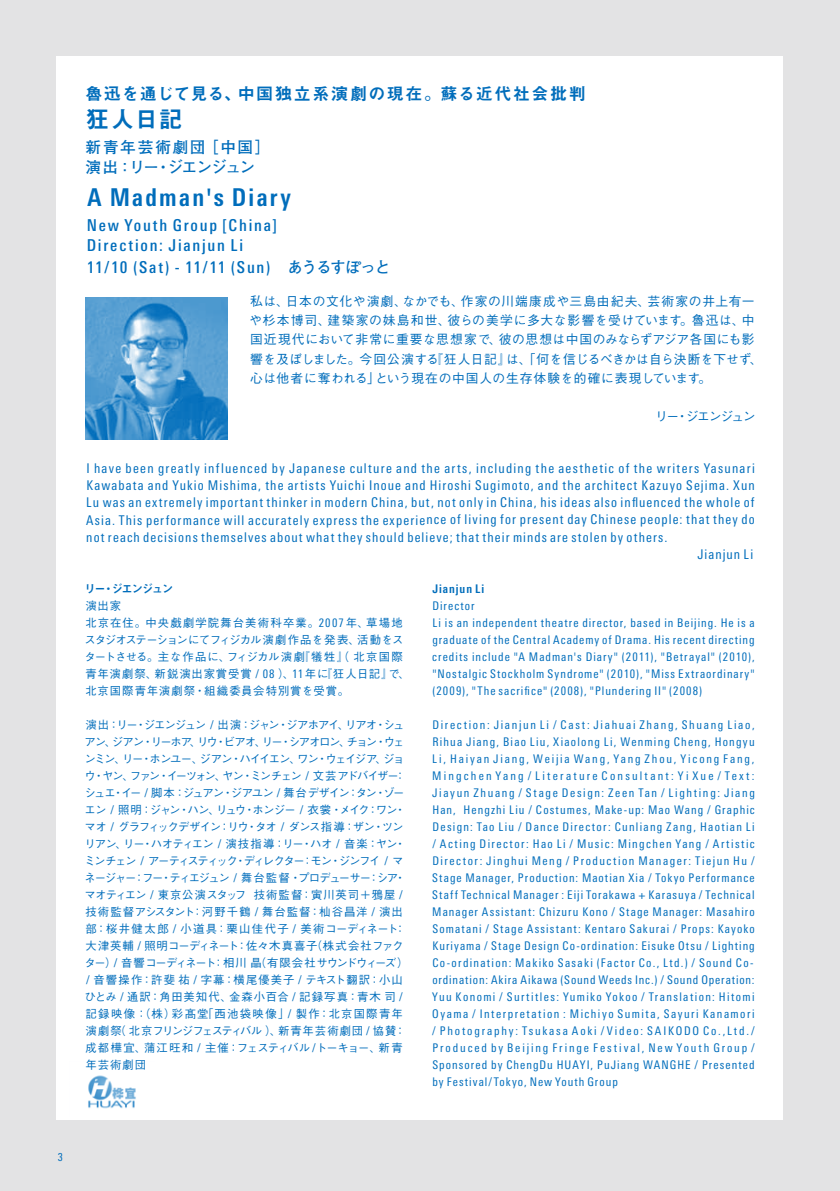
<style>
.page{position:relative;width:840px;height:1191px;background:#fff}
.page>*{position:absolute;margin:0;border:0;box-sizing:border-box;transform-origin:0 0}
.t1{font:700 condensed 24.6px "LT Univers";letter-spacing:.095em;color:#006dbb}
.t2{font:23.4px "Midashi Go Pro MB31";color:#006dbb}
.t3{font:17px "Midashi Go Pro MB31";letter-spacing:.085em;color:#006dbb}
.t4{font:500 condensed 16.4px/19.8px "LT Univers";letter-spacing:.11em;color:#006dbb}
.t5{font:500 condensed 16.4px "LT Univers";letter-spacing:.09em;color:#006dbb}
.t6{font:700 15.6px/19.8px "Futo Go B101 Pro";letter-spacing:.09em;color:#006dbb}
.t7{font:condensed 13.4px "LT Univers";letter-spacing:.085em;color:#006dbb}
.t8{font:500 12.8px/19.2px "Gothic BBB Pro";letter-spacing:.045em;color:#006dbb}
.t9{font:500 12.8px "Gothic BBB Pro";letter-spacing:-.115em;color:#006dbb}
.t10{font:condensed 12px/17px "LT Univers";letter-spacing:.085em;color:#006dbb}
.t11{font:700 condensed 12px "LT Univers";letter-spacing:.08em;color:#006dbb}
.t12{font:500 11.4px/17px "Gothic BBB Pro";letter-spacing:-.07em;color:#006dbb}
.t13{font:500 11.4px/17px "Gothic BBB Pro";letter-spacing:.075em;color:#006dbb}
.t14{font:11.4px "Midashi Go Pro MB31";letter-spacing:-.115em;color:#006dbb}
.t15{font:condensed 11.2px "LT Univers";color:#006dbb}
.s1{font-family:"Futo Go B101 Pro";font-weight:700;font-stretch:normal;font-size:15.6px}
.s2{font-family:"LT Univers";font-weight:400;font-stretch:condensed;font-size:12px}
</style>
<div class="page">
<div style="left:0;top:0;width:839px;height:1191px;background:linear-gradient(to right,#e4e4e4,#e4e4e4)"></div>
<div style="left:57px;top:57px;width:725px;height:1063px;background:#fff"></div>
<img style="left:88px;top:1075px;width:48px;height:34px">
<img style="left:85px;top:298px;width:142px;height:141px">
<h3 class="t3" style="left:85px;top:80px;width:501px">魯迅を通じて見る、中国独立系演劇の現在。蘇る近代社会批判</h3>
<h2 class="t2" style="left:86px;top:101px;width:98px">狂人日記</h2>
<p class="t6" style="left:85px;top:136px;width:186px">新青年芸術劇団［中国］演出：リー・ジエンジュン</p>
<h1 class="t1" style="left:87px;top:182px;width:205px">A Madman's Diary</h1>
<h3 class="t4" style="left:87px;top:215px;width:191px">New Youth Group [China]<br>Direction: Jianjun Li</h3>
<h3 class="t5" style="left:87px;top:258px;width:305px">11/10 (Sat) - 11/11 (Sun) <span class="s1">あうるすぽっと</span></h3>
<p class="t8" style="left:249px;top:290px;width:514px">私は、日本の文化や演劇、なかでも、作家の川端康成や三島由紀夫、芸術家の井上有一や杉本博司、建築家の妹島和世、彼らの美学に多大な影響を受けています。魯迅は、中国近現代において非常に重要な思想家で、彼の思想は中国のみならずアジア各国にも影響を及ぼしました。今回公演する『狂人日記』は、「何を信じるべきかは自ら決断を下せず、心は他者に奪われる」という現在の中国人の生存体験を的確に表現しています。</p>
<p class="t9" style="left:655px;top:406px;width:102px">リー・ジエンジュン</p>
<p class="t7" style="left:86px;top:461px;width:669px">I have been greatly influenced by Japanese culture and the arts, including the aesthetic of the writers Yasunari</p>
<p class="t7" style="left:86px;top:478px;width:669px">Kawabata and Yukio Mishima, the artists Yuichi Inoue and Hiroshi Sugimoto, and the architect Kazuyo Sejima. Xun</p>
<p class="t7" style="left:86px;top:495px;width:669px">Lu was an extremely important thinker in modern China, but, not only in China, his ideas also influenced the whole of</p>
<p class="t7" style="left:86px;top:512px;width:669px">Asia. This performance will accurately express the experience of living for present day Chinese people: that they do</p>
<p class="t7" style="left:86px;top:529px;width:582px">not reach decisions themselves about what they should believe; that their minds are stolen by others.</p>
<p class="t7" style="left:697px;top:546px;width:57px">Jianjun Li</p>
<p class="t14" style="left:84px;top:579px;width:90px">リー・ジエンジュン</p>
<p class="t13" style="left:84px;top:595px;width:326px">演出家<br>北京在住。中央戯劇学院舞台美術科卒業。<span class="s2">2007</span>年、草場地スタジオステーションにてフィジカル演劇作品を発表、活動をスタートさせる。主な作品に、フィジカル演劇『犠牲』（北京国際青年演劇祭、新鋭演出家賞受賞 <span class="s2">/ 08</span> ）、<span class="s2">11</span>年に『狂人日記』で、北京国際青年演劇祭・組織委員会特別賞を受賞。</p>
<p class="t12" style="left:84px;top:714px;width:325px">演出：リー・ジエンジュン <span class="s2">/</span> 出演：ジャン・ジアホアイ、リアオ・シュアン、ジアン・リーホア、リウ・ビアオ、リー・シアオロン、チョン・ウェンミン、リー・ホンユー、ジアン・ハイイエン、ワン・ウェイジア、ジョウ・ヤン、ファン・イーツォン、ヤン・ミンチェン <span class="s2">/</span> 文芸アドバイザー：シュエ・イー <span class="s2">/</span> 脚本：ジュアン・ジアユン <span class="s2">/</span> 舞台デザイン：タン・ゾーエン <span class="s2">/</span> 照明：ジャン・ハン、リュウ・ホンジー <span class="s2">/</span> 衣裳・メイク：ワン・マオ <span class="s2">/</span> グラフィックデザイン：リウ・タオ <span class="s2">/</span> ダンス指導：ザン・ツンリアン、リー・ハオティエン <span class="s2">/</span> 演技指導：リー・ハオ <span class="s2">/</span> 音楽：ヤン・ミンチェン <span class="s2">/</span> アーティスティック・ディレクター：モン・ジンフイ <span class="s2">/</span> マネージャー：フー・ティエジュン <span class="s2">/</span> 舞台監督・プロデューサー：シア・マオティエン <span class="s2">/</span> 東京公演スタッフ 技術監督：寅川英司＋鴉屋 <span class="s2">/</span>技術監督アシスタント：河野千鶴 <span class="s2">/</span> 舞台監督：杣谷昌洋 <span class="s2">/</span> 演出部：桜井健太郎 <span class="s2">/</span> 小道具：栗山佳代子 <span class="s2">/</span> 美術コーディネート：大津英輔 <span class="s2">/</span> 照明コーディネート：佐々木真喜子（株式会社ファクター）<span class="s2">/</span> 音響コーディネート：相川晶（有限会社サウンドウィーズ）<span class="s2">/</span> 音響操作：許斐祐 <span class="s2">/</span> 字幕：横尾優美子 <span class="s2">/</span> テキスト翻訳：小山ひとみ <span class="s2">/</span> 通訳：角田美知代、金森小百合 <span class="s2">/</span> 記録写真：青木司 <span class="s2">/</span>記録映像：（株）彩髙堂「西池袋映像」<span class="s2">/</span> 製作：北京国際青年演劇祭（北京フリンジフェスティバル）、新青年芸術劇団 <span class="s2">/</span> 協賛：成都樺宜、蒲江旺和 <span class="s2">/</span> 主催：フェスティバル <span class="s2">/</span>トーキョー、新青年芸術劇団</p>
<p class="t11" style="left:432px;top:581px;width:53px">Jianjun Li</p>
<p class="t10" style="left:432px;top:597px;width:324px">Director<br>Li is an independent theatre director, based in Beijing. He is a graduate of the Central Academy of Drama. His recent directing credits include "A Madman's Diary" (2011), "Betrayal" (2010), "Nostalgic Stockholm Syndrome" (2010), "Miss Extraordinary" (2009), "The sacrifice" (2008), "Plundering II" (2008)</p>
<p class="t10" style="left:432px;top:716px;width:324px;text-align:justify">Direction: Jianjun Li / Cast: Jiahuai Zhang, Shuang Liao, Rihua Jiang, Biao Liu, Xiaolong Li, Wenming Cheng, Hongyu Li, Haiyan Jiang, Weijia Wang, Yang Zhou, Yicong Fang, Mingchen Yang / Literature Consultant: Yi Xue / Text:<br>Jiayun Zhuang / Stage Design: Zeen Tan / Lighting: Jiang Han, Hengzhi Liu / Costumes, Make-up: Mao Wang / Graphic Design: Tao Liu / Dance Director: Cunliang Zang, Haotian Li / Acting Director: Hao Li / Music: Mingchen Yang / Artistic Director: Jinghui Meng / Production Manager: Tiejun Hu / Stage Manager, Production: Maotian Xia / Tokyo Performance Staff Technical Manager : Eiji Torakawa + Karasuya / Technical Manager Assistant: Chizuru Kono / Stage Manager: Masahiro Somatani / Stage Assistant: Kentaro Sakurai / Props: Kayoko Kuriyama / Stage Design Co-ordination: Eisuke Otsu / Lighting Co-ordination: Makiko Sasaki (Factor Co., Ltd.) / Sound Co&shy;ordination: Akira Aikawa (Sound Weeds Inc.) / Sound Operation:<br>Yuu Konomi / Surtitles: Yumiko Yokoo / Translation: Hitomi Oyama / Interpretation : Michiyo Sumita, Sayuri Kanamori / Photography: Tsukasa Aoki /Video: SAIKODO Co.,Ltd./ Produced by Beijing Fringe Festival, New Youth Group / Sponsored by ChengDu HUAYI, PuJiang WANGHE / Presented by Festival/Tokyo, New Youth Group</p>
<p class="t15" style="left:58px;top:1150px;width:7px">3</p>
</div>
